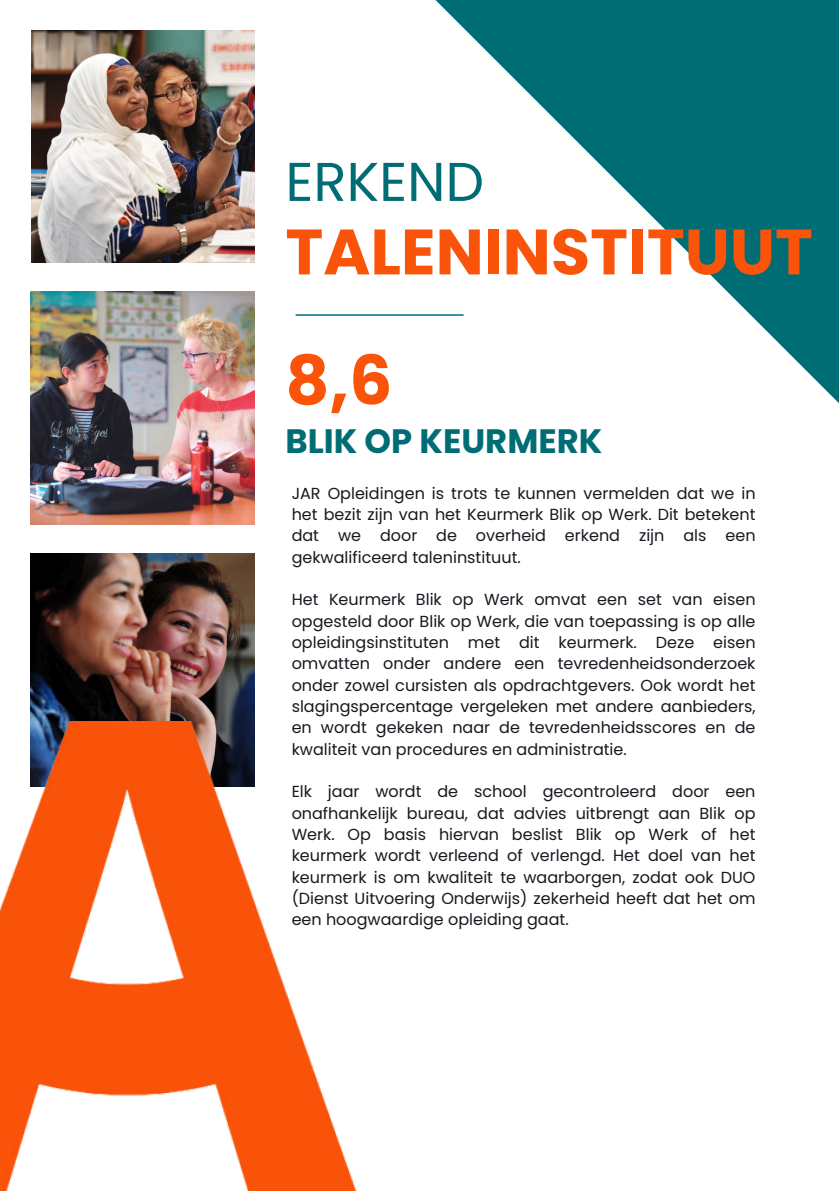
<style>
.page{position:relative;width:839px;height:1191px;background:#fff}
.page>*{position:absolute;margin:0;border:0;box-sizing:border-box;transform-origin:0 0}
.t1{font:700 68px "Poppins";color:#f95409}
.t2{font:700 64px "Poppins";color:#f95409}
.t3{font:54.6px "Poppins";color:#006d75}
.t4{font:700 33.8px "Poppins";color:#006d75}
.t5{font:16px/21.4px "Poppins";color:#1b161f;text-align:justify}
</style>
<div class="page">
<img style="left:32px;top:30px;width:223px;height:233px">
<img style="left:31px;top:292px;width:223px;height:232px">
<img style="left:31px;top:554px;width:223px;height:168px">
<hr style="left:295px;top:314px;width:168px;height:2px;background:#006d75">
<img style="left:0;top:722px;width:357px;height:469px">
<svg style="left:368px;top:0;width:470px;height:402px"></svg>
<h1 class="t3" style="left:285px;top:144px;width:200px">ERKEND</h1>
<p class="t2" style="left:285px;top:207px;width:529px">TALENINSTITUUT</p>
<h2 class="t1" style="left:285px;top:333px;width:108px">8,6</h2>
<p class="t4" style="left:285px;top:417px;width:318px">BLIK OP KEURMERK</p>
<h3 class="t5" style="left:291px;top:482px;width:465px">JAR Opleidingen is trots te kunnen vermelden dat we in het bezit zijn van het Keurmerk Blik op Werk. Dit betekent dat we door de overheid erkend zijn als een gekwalificeerd taleninstituut.</h3>
<p class="t5" style="left:291px;top:589px;width:465px">Het Keurmerk Blik op Werk omvat een set van eisen opgesteld door Blik op Werk, die van toepassing is op alle opleidingsinstituten met dit keurmerk. Deze eisen omvatten onder andere een tevredenheidsonderzoek onder zowel cursisten als opdrachtgevers. Ook wordt het slagingspercentage vergeleken met andere aanbieders, en wordt gekeken naar de tevredenheidsscores en de kwaliteit van procedures en administratie.</p>
<p class="t5" style="left:291px;top:781px;width:465px">Elk jaar wordt de school gecontroleerd door een onafhankelijk bureau, dat advies uitbrengt aan Blik op Werk. Op basis hiervan beslist Blik op Werk of het keurmerk wordt verleend of verlengd. Het doel van het keurmerk is om kwaliteit te waarborgen, zodat ook DUO (Dienst Uitvoering Onderwijs) zekerheid heeft dat het om een hoogwaardige opleiding gaat.</p>
</div>
